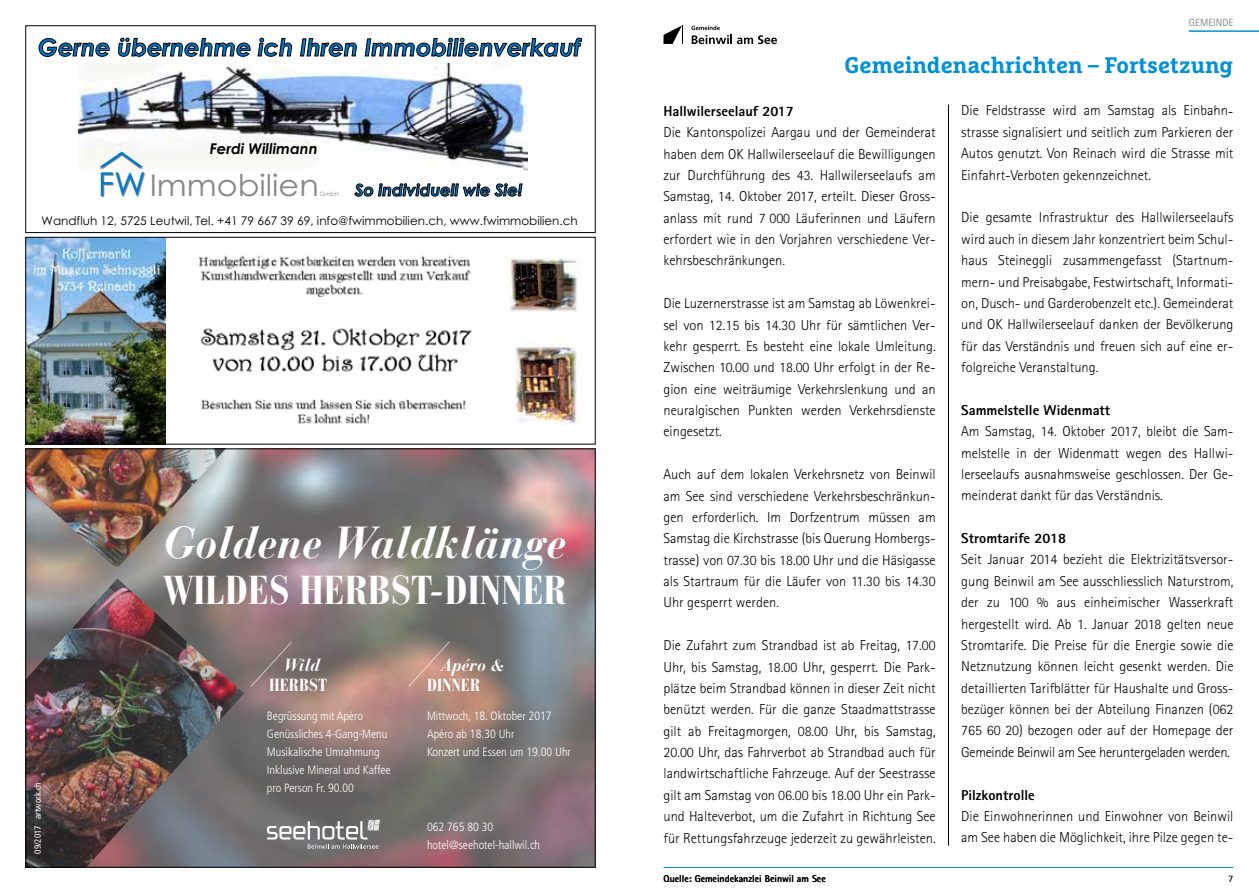
<style>
.page{position:relative;width:1259px;height:893px;background:#fff}
.page>*{position:absolute;margin:0;border:0;box-sizing:border-box;transform-origin:0 0}
.t1{font:italic 700 44.55px "Bauer Bodoni Std";color:#fff}
.t2{font:700 condensed 40.05px "Bauer Bodoni Std";color:#fff}
.t3{font:30px "Century Gothic";color:#868786;scale:1.06 1}
.t4{font:italic 700 23.85px "Century Gothic";color:#007acc}
.t5{font:700 22.5px "Marselis Slab Pro";color:#0090d6}
.t6{font:700 condensed 17.4px "Bauer Bodoni Std";color:#fff}
.t7{font:italic 700 17.4px "Bauer Bodoni Std";color:#fff}
.t8{font:italic 700 16.35px "Century Gothic";color:#007acc}
.t9{font:italic 700 14.85px "Century Gothic";color:#000}
.t10{font:300 14.4px/21.3px "Rotis Sans Serif";color:#000;text-align:justify}
.t11{font:800 14.4px "Rotis Sans Serif";color:#000}
.t12{font:300 condensed 12px/18px "Frutiger LT Std";color:#fff}
.t13{font:11.85px "Century Gothic";color:#000}
.t14{font:10.5px "Rotis Sans Serif";color:#868786}
.t15{font:700 9.9px "Rotis Sans Serif";color:#000}
.t16{font:condensed 9px "Frutiger LT Std";color:#fff}
.t17{font:6px "Century Gothic";color:#868786}
.s1{font-size:32.85px}
</style>
<div class="page">
<hr style="left:1189px;top:30px;width:70px;height:2px;background:#0090d6">
<hr style="left:663px;top:867px;width:570px;height:1px;background:#0090d6">
<svg style="left:691px;top:26px;width:86px;height:18px"></svg>
<svg style="left:663px;top:26px;width:20px;height:18px"></svg>
<img style="left:28px;top:451px;width:565px;height:414px">
<img style="left:28px;top:451px;width:227px;height:118px">
<img style="left:28px;top:578px;width:216px;height:287px">
<svg style="left:250px;top:641px;width:42px;height:46px;background:#887574"></svg>
<svg style="left:408px;top:641px;width:42px;height:46px;background:#b99283"></svg>
<svg style="left:267px;top:819px;width:113px;height:30px;background:#908f8f"></svg>
<hr style="left:948px;top:105px;width:1px;height:741px;background:#000">
<img style="left:78px;top:64px;width:449px;height:106px">
<svg style="left:39px;top:38px;width:71px;height:19px"></svg>
<svg style="left:118px;top:38px;width:132px;height:19px"></svg>
<svg style="left:258px;top:38px;width:34px;height:19px"></svg>
<svg style="left:300px;top:38px;width:56px;height:19px"></svg>
<svg style="left:365px;top:38px;width:217px;height:19px"></svg>
<svg style="left:354px;top:183px;width:168px;height:14px"></svg>
<svg style="left:99px;top:152px;width:44px;height:17px"></svg>
<div style="left:26px;top:26px;width:569px;height:207px;border:1px solid #000"></div>
<img style="left:28px;top:239px;width:138px;height:203px">
<img style="left:198px;top:255px;width:274px;height:169px">
<img style="left:508px;top:257px;width:69px;height:55px">
<img style="left:515px;top:343px;width:65px;height:83px">
<div style="left:26px;top:237px;width:569px;height:207px;border:1px solid #000"></div>
<h3 class="t4" style="left:38px;top:29px;width:544px">Gerne übernehme ich Ihren Immobilienverkauf</h3>
<p class="t9" style="left:210px;top:137px;width:109px">Ferdi Willimann</p>
<h3 class="t3" style="left:99px;top:164px;width:209px"><span class="s1">FW</span> Immobilien</h3>
<p class="t17" style="left:320px;top:190px;width:20px">GmbH</p>
<p class="t8" style="left:355px;top:178px;width:169px">So individuell wie Sie!</p>
<p class="t13" style="left:42px;top:213px;width:538px">Wandfluh 12, 5725 Leutwil, Tel. +41 79 667 39 69, info@fwimmobilien.ch, www.fwimmobilien.ch</p>
<h1 class="t1" style="left:164px;top:515px;width:404px">Goldene Waldklänge</h1>
<h2 class="t2" style="left:164px;top:566px;width:404px">WILDES HERBST-DINNER</h2>
<p class="t16" style="left:32px;top:854px;width:73px;rotate:-90deg">09/2017 artwork.ch</p>
<p class="t7" style="left:284px;top:654px;width:38px">Wild</p>
<p class="t6" style="left:269px;top:675px;width:59px">HERBST</p>
<p class="t12" style="left:267px;top:707px;width:125px">Begrüssung mit Apéro<br>Genüssliches 4-Gang-Menu<br>Musikalische Umrahmung<br>Inklusive Mineral und Kaffee pro Person Fr. 90.00</p>
<p class="t7" style="left:441px;top:654px;width:65px">Apéro &amp;</p>
<p class="t6" style="left:427px;top:675px;width:54px">DINNER</p>
<p class="t12" style="left:427px;top:707px;width:145px">Mittwoch, 18. Oktober 2017<br>Apéro ab 18.30 Uhr<br>Konzert und Essen um 19.00 Uhr</p>
<p class="t12" style="left:427px;top:818px;width:114px">062 765 80 30 hotel@seehotel-hallwil.ch</p>
<p class="t14" style="left:1189px;top:16px;width:46px">GEMEINDE</p>
<h3 class="t5" style="left:844px;top:51px;width:390px">Gemeindenachrichten – Fortsetzung</h3>
<p class="t11" style="left:663px;top:102px;width:132px">Hallwilerseelauf 2017</p>
<p class="t10" style="left:663px;top:122px;width:274px">Die Kantonspolizei Aargau und der Gemeinderat haben dem OK Hallwilerseelauf die Bewilligungen zur Durchführung des 43. Hallwilerseelaufs am Samstag, 14. Oktober 2017, erteilt. Dieser Gross&shy;anlass mit rund 7 000 Läuferinnen und Läufern erfordert wie in den Vorjahren verschiedene Ver&shy;kehrsbeschränkungen.</p>
<p class="t10" style="left:663px;top:293px;width:274px">Die Luzernerstrasse ist am Samstag ab Löwenkrei&shy;sel von 12.15 bis 14.30 Uhr für sämtlichen Ver&shy;kehr gesperrt. Es besteht eine lokale Umleitung.<br>Zwischen 10.00 und 18.00 Uhr erfolgt in der Re&shy;gion eine weiträumige Verkehrslenkung und an neuralgischen Punkten werden Verkehrsdienste eingesetzt.</p>
<p class="t10" style="left:663px;top:464px;width:274px">Auch auf dem lokalen Verkehrsnetz von Beinwil am See sind verschiedene Verkehrsbeschränkun&shy;gen erforderlich. Im Dorfzentrum müssen am Samstag die Kirchstrasse (bis Querung Hombergs&shy;trasse) von 07.30 bis 18.00 Uhr und die Häsigasse als Startraum für die Läufer von 11.30 bis 14.30<br>Uhr gesperrt werden.</p>
<p class="t10" style="left:663px;top:635px;width:274px">Die Zufahrt zum Strandbad ist ab Freitag, 17.00<br>Uhr, bis Samstag, 18.00 Uhr, gesperrt. Die Park&shy;plätze beim Strandbad können in dieser Zeit nicht benützt werden. Für die ganze Staadmattstrasse gilt ab Freitagmorgen, 08.00 Uhr, bis Samstag, 20.00 Uhr, das Fahrverbot ab Strandbad auch für landwirtschaftliche Fahrzeuge. Auf der Seestrasse gilt am Samstag von 06.00 bis 18.00 Uhr ein Park&shy;und Halteverbot, um die Zufahrt in Richtung See für Rettungsfahrzeuge jederzeit zu gewährleisten.</p>
<p class="t15" style="left:663px;top:872px;width:164px">Quelle: Gemeindekanzlei Beinwil am See</p>
<p class="t10" style="left:961px;top:100px;width:274px">Die Feldstrasse wird am Samstag als Einbahn&shy;strasse signalisiert und seitlich zum Parkieren der Autos genutzt. Von Reinach wird die Strasse mit Einfahrt-Verboten gekennzeichnet.</p>
<p class="t10" style="left:961px;top:207px;width:274px">Die gesamte Infrastruktur des Hallwilerseelaufs wird auch in diesem Jahr konzentriert beim Schul&shy;haus Steineggli zusammengefasst (Startnum&shy;mern- und Preisabgabe, Festwirtschaft, Informati&shy;on, Dusch- und Garderobenzelt etc.). Gemeinderat und OK Hallwilerseelauf danken der Bevölkerung für das Verständnis und freuen sich auf eine er&shy;folgreiche Veranstaltung.</p>
<p class="t11" style="left:961px;top:401px;width:151px">Sammelstelle Widenmatt</p>
<p class="t10" style="left:961px;top:421px;width:274px">Am Samstag, 14. Oktober 2017, bleibt die Sam&shy;melstelle in der Widenmatt wegen des Hallwi&shy;lerseelaufs ausnahmsweise geschlossen. Der Ge&shy;meinderat dankt für das Verständnis.</p>
<p class="t11" style="left:961px;top:529px;width:106px">Stromtarife 2018</p>
<p class="t10" style="left:961px;top:549px;width:274px">Seit Januar 2014 bezieht die Elektrizitätsversor&shy;gung Beinwil am See ausschliesslich Naturstrom, der zu 100 % aus einheimischer Wasserkraft hergestellt wird. Ab 1. Januar 2018 gelten neue Stromtarife. Die Preise für die Energie sowie die Netznutzung können leicht gesenkt werden. Die detaillierten Tarifblätter für Haushalte und Gross&shy;bezüger können bei der Abteilung Finanzen (062<br>765 60 20) bezogen oder auf der Homepage der Gemeinde Beinwil am See heruntergeladen werden.</p>
<p class="t11" style="left:961px;top:785px;width:75px">Pilzkontrolle</p>
<p class="t10" style="left:961px;top:805px;width:274px">Die Einwohnerinnen und Einwohner von Beinwil am See haben die Möglichkeit, ihre Pilze gegen te-</p>
<p class="t15" style="left:1228px;top:872px;width:7px">7</p>
</div>
